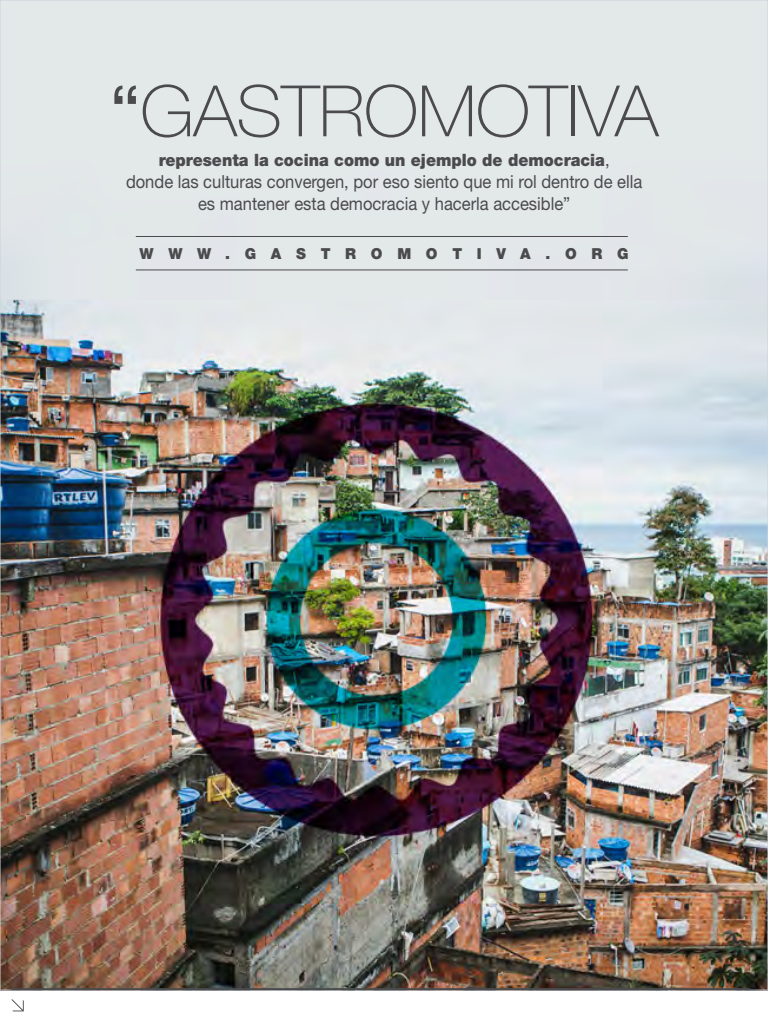
<style>
.page{position:relative;width:768px;height:1024px;background:#fff}
.page>*{position:absolute;margin:0;border:0;box-sizing:border-box;transform-origin:0 0}
.t1{font:100 71px "Helvetica Neue";letter-spacing:-.01em;color:#4b4b4d}
.t2{font:18px/22px "Helvetica Neue";color:#4b4b4d;text-align:center;scale:.92 1}
.t3{font:900 17px "Helvetica Neue";color:#4b4b4d;scale:.94 1}
.t4{font:900 15.2px "Helvetica Neue";letter-spacing:1em;color:#4b4b4d}
.s1{font-weight:400}
.s2{font-weight:400;font-size:18px}
</style>
<div class="page">
<img style="left:2px;top:2px;width:764px;height:987px">
<svg style="left:11px;top:999px;width:13px;height:12px"></svg>
<hr style="left:11px;top:988px;width:739px;height:2px;background:#4b4b4d">
<hr style="left:136px;top:236px;width:492px;height:1px;background:#4b4b4d">
<hr style="left:136px;top:269px;width:492px;height:1px;background:#4b4b4d">
<h1 class="t1" style="left:110px;top:70px;width:550px"><span class="s1">“</span>GASTROMOTIVA</h1>
<p class="t3" style="left:159px;top:150px;width:481px">representa la cocina como un ejemplo de democracia<span class="s2">,</span></p>
<p class="t2" style="left:126px;top:171px;width:563px">donde las culturas convergen, por eso siento que mi rol dentro de ella es mantener esta democracia y hacerla accesible”</p>
<p class="t4" style="left:139px;top:245px;width:491px">WWW.GASTROMOTIVA.ORG</p>
</div>
